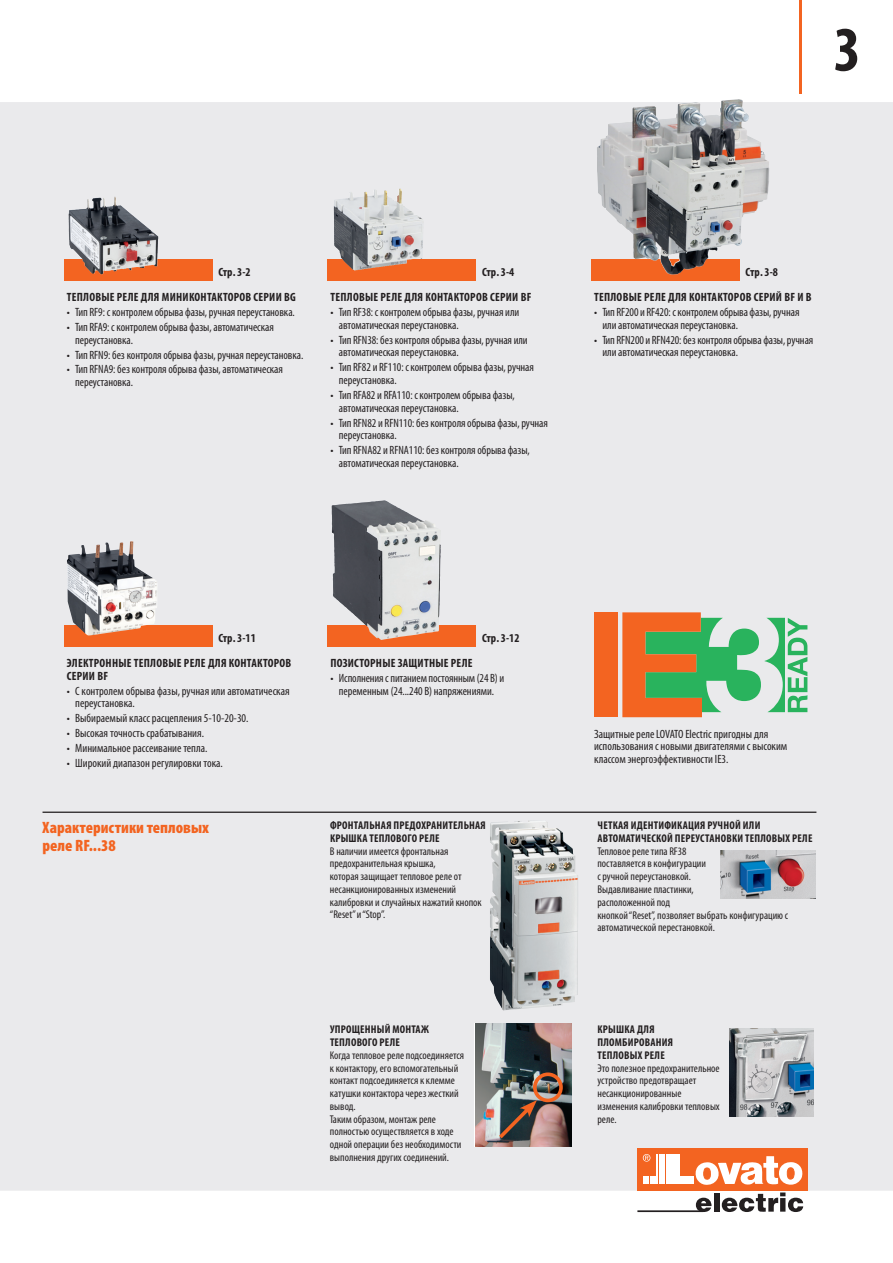
<style>
.page{position:relative;width:893px;height:1263px;background:#fff}
.page>*{position:absolute;margin:0;border:0;box-sizing:border-box;transform-origin:0 0}
.t1{font:700 condensed 63.9px "Myriad Pro";color:#231f20}
.t2{font:900 condensed 16.5px/18px "Myriad Pro";color:#f36421}
.t3{font:condensed 12px/12.8px "Myriad Pro";letter-spacing:-.005em;color:#231f20}
.t4{font:700 condensed 12px/25.3px "Myriad Pro";letter-spacing:.02em;color:#231f20}
.t5{font:condensed 11.25px/12.8px "Myriad Pro";color:#231f20}
.t6{font:700 condensed 11.25px/12.8px "Myriad Pro";letter-spacing:.02em;color:#231f20}
</style>
<div class="page">
<div style="left:0;top:102px;width:893px;height:1089px;background:#eaeaec"></div>
<div style="left:638px;top:1148px;width:170px;height:42px;background:#f36421"></div>
<svg style="left:643px;top:1176px;width:13px;height:8px"></svg>
<hr style="left:657px;top:1154px;width:1px;height:30px;background:#fff">
<hr style="left:659px;top:1154px;width:1px;height:30px;background:#fff">
<hr style="left:661px;top:1154px;width:2px;height:30px;background:#fff">
<hr style="left:664px;top:1154px;width:1px;height:30px;background:#fff">
<hr style="left:666px;top:1154px;width:1px;height:30px;background:#fff">
<div style="left:668px;top:1154px;width:12px;height:30px;background:#fff"></div>
<div style="left:668px;top:1176px;width:26px;height:8px;background:#fff"></div>
<svg style="left:643px;top:1154px;width:7px;height:7px"></svg>
<svg style="left:695px;top:1156px;width:108px;height:29px"></svg>
<svg style="left:696px;top:1198px;width:16px;height:14px"></svg>
<div style="left:714px;top:1193px;width:5px;height:18px;background:#231f20"></div>
<svg style="left:722px;top:1192px;width:81px;height:20px"></svg>
<hr style="left:638px;top:1210px;width:65px;height:2px;background:#231f20">
<hr style="left:799px;top:0;width:2px;height:94px;background:#f36421">
<svg style="left:64px;top:259px;width:149px;height:22px;background:#df703c"></svg>
<svg style="left:327px;top:259px;width:149px;height:22px;background:#e76e35"></svg>
<div style="left:64px;top:625px;width:149px;height:21px;background:#f36421"></div>
<img style="left:101px;top:196px;width:14px;height:11px">
<img style="left:374px;top:189px;width:25px;height:13px">
<svg style="left:591px;top:259px;width:149px;height:22px;background:#d85d24"></svg>
<img style="left:632px;top:100px;width:102px;height:21px">
<img style="left:67px;top:541px;width:91px;height:94px">
<svg style="left:327px;top:625px;width:149px;height:21px;background:#e77b48"></svg>
<img style="left:332px;top:501px;width:50px;height:118px">
<hr style="left:43px;top:811px;width:773px;height:2px;background:#231f20">
<img style="left:490px;top:820px;width:88px;height:190px">
<img style="left:475px;top:1023px;width:97px;height:123px">
<div style="left:533px;top:1072px;width:30px;height:30px;border:4px solid #f36421;border-radius:50%"></div>
<svg style="left:495px;top:1100px;width:42px;height:42px;background:#5d5752"></svg>
<img style="left:720px;top:850px;width:95px;height:49px">
<img style="left:729px;top:1029px;width:85px;height:87px">
<div style="left:595px;top:612px;width:23px;height:105px;background:#f36421"></div>
<svg style="left:622px;top:612px;width:185px;height:105px;background:#a0ae7a"></svg>
<h1 class="t1" style="left:834px;top:10px;width:29px">3</h1>
<p class="t4" style="left:218px;top:259px;width:34px">Стр. 3-2</p>
<p class="t4" style="left:331px;top:259px;width:202px;text-indent:151px">Стр. 3-4<br>ТЕПЛОВЫЕ РЕЛЕ ДЛЯ КОНТАКТОРОВ СЕРИИ BF</p>
<p class="t3" style="left:339px;top:306px;width:182px;text-indent:-9px">• Тип RF38: с контролем обрыва фазы, ручная или автоматическая переустановка.</p>
<p class="t3" style="left:339px;top:333px;width:190px;text-indent:-9px">• Тип RFN38: без контроля обрыва фазы, ручная или автоматическая переустановка.</p>
<p class="t3" style="left:339px;top:361px;width:197px;text-indent:-9px">• Тип RF82 и RF110: с контролем обрыва фазы, ручная переустановка.</p>
<p class="t3" style="left:339px;top:388px;width:177px;text-indent:-9px">• Тип RFA82 и RFA110: с контролем обрыва фазы, автоматическая переустановка.</p>
<p class="t3" style="left:339px;top:416px;width:210px;text-indent:-9px">• Тип RFN82 и RFN110: без контроля обрыва фазы, ручная переустановка.</p>
<p class="t3" style="left:339px;top:444px;width:192px;text-indent:-9px">• Тип RFNA82 и RFNA110: без контроля обрыва фазы, автоматическая переустановка.</p>
<p class="t4" style="left:67px;top:284px;width:230px">ТЕПЛОВЫЕ РЕЛЕ ДЛЯ МИНИКОНТАКТОРОВ СЕРИИ BG</p>
<p class="t3" style="left:67px;top:306px;width:230px">• Тип RF9: с контролем обрыва фазы, ручная переустановка.</p>
<p class="t3" style="left:75px;top:320px;width:200px;text-indent:-9px">• Тип RFA9: с контролем обрыва фазы, автоматическая переустановка.</p>
<p class="t3" style="left:67px;top:348px;width:238px">• Тип RFN9: без контроля обрыва фазы, ручная переустановка.</p>
<p class="t3" style="left:75px;top:363px;width:209px;text-indent:-9px">• Тип RFNA9: без контроля обрыва фазы, автоматическая переустановка.</p>
<p class="t4" style="left:594px;top:259px;width:219px;text-indent:151px">Стр. 3-8<br>ТЕПЛОВЫЕ РЕЛЕ ДЛЯ КОНТАКТОРОВ СЕРИЙ BF И B</p>
<p class="t3" style="left:603px;top:306px;width:198px;text-indent:-9px">• Тип RF200 и RF420: с контролем обрыва фазы, ручная или автоматическая переустановка.</p>
<p class="t3" style="left:603px;top:333px;width:212px;text-indent:-9px">• Тип RFN200 и RFN420: без контроля обрыва фазы, ручная или автоматическая переустановка.</p>
<p class="t4" style="left:218px;top:625px;width:39px">Стр. 3-11</p>
<p class="t4" style="left:67px;top:656px;width:226px;line-height:12.8px">ЭЛЕКТРОННЫЕ ТЕПЛОВЫЕ РЕЛЕ ДЛЯ КОНТАКТОРОВ<br>СЕРИИ BF</p>
<p class="t3" style="left:75px;top:684px;width:216px;text-indent:-9px">• С контролем обрыва фазы, ручная или автоматическая переустановка.</p>
<p class="t3" style="left:67px;top:712px;width:183px">• Выбираемый класс расцепления 5-10-20-30.</p>
<p class="t3" style="left:67px;top:726px;width:139px">• Высокая точность срабатывания.</p>
<p class="t3" style="left:67px;top:741px;width:142px">• Минимальное рассеивание тепла.</p>
<p class="t3" style="left:67px;top:756px;width:158px">• Широкий диапазон регулировки тока.</p>
<p class="t4" style="left:482px;top:625px;width:39px">Стр. 3-12</p>
<p class="t4" style="left:331px;top:650px;width:144px">ПОЗИСТОРНЫЕ ЗАЩИТНЫЕ РЕЛЕ</p>
<p class="t3" style="left:330px;top:671px;width:175px;text-align:center">• Исполнения с питанием постоянным (24 В) и переменным (24...240 В) напряжениями.</p>
<h2 class="t2" style="left:43px;top:818px;width:168px">Характеристики тепловых реле RF...38</h2>
<p class="t6" style="left:330px;top:819px;width:157px">ФРОНТАЛЬНАЯ ПРЕДОХРАНИТЕЛЬНАЯ<br>КРЫШКА ТЕПЛОВОГО РЕЛЕ</p>
<p class="t5" style="left:330px;top:844px;width:153px">В наличии имеется фронтальная предохранительная крышка,<br>которая защищает тепловое реле от несанкционированных изменений калибровки и случайных нажатий кнопок “Reset” и “Stop”.</p>
<p class="t6" style="left:330px;top:1023px;width:100px">УПРОЩЕННЫЙ МОНТАЖ<br>ТЕПЛОВОГО РЕЛЕ</p>
<p class="t5" style="left:330px;top:1048px;width:136px">Когда тепловое реле подсоединяется к контактору, его вспомогательный контакт подсоединяется к клемме катушки контактора через жесткий вывод.<br>Таким образом, монтаж реле полностью осуществляется в ходе одной операции без необходимости выполнения других соединений.</p>
<p class="t3" style="left:594px;top:727px;width:195px">Защитные реле LOVATO Electric пригодны для использования с новыми двигателями с высоким классом энергоэффективности IE3.</p>
<p class="t6" style="left:598px;top:819px;width:216px">ЧЕТКАЯ ИДЕНТИФИКАЦИЯ РУЧНОЙ ИЛИ<br>АВТОМАТИЧЕСКОЙ ПЕРЕУСТАНОВКИ ТЕПЛОВЫХ РЕЛЕ</p>
<p class="t5" style="left:597px;top:844px;width:192px">Тепловое реле типа RF38<br>поставляется в конфигурации<br>с ручной переустановкой.<br>Выдавливание пластинки,<br>расположенной под<br>кнопкой “Reset”, позволяет выбрать конфигурацию с автоматической перестановкой.</p>
<p class="t6" style="left:598px;top:1023px;width:77px">КРЫШКА ДЛЯ<br>ПЛОМБИРОВАНИЯ<br>ТЕПЛОВЫХ РЕЛЕ</p>
<p class="t5" style="left:597px;top:1061px;width:124px">Это полезное предохранительное устройство предотвращает несанкционированные изменения калибровки тепловых реле.</p>
</div>
